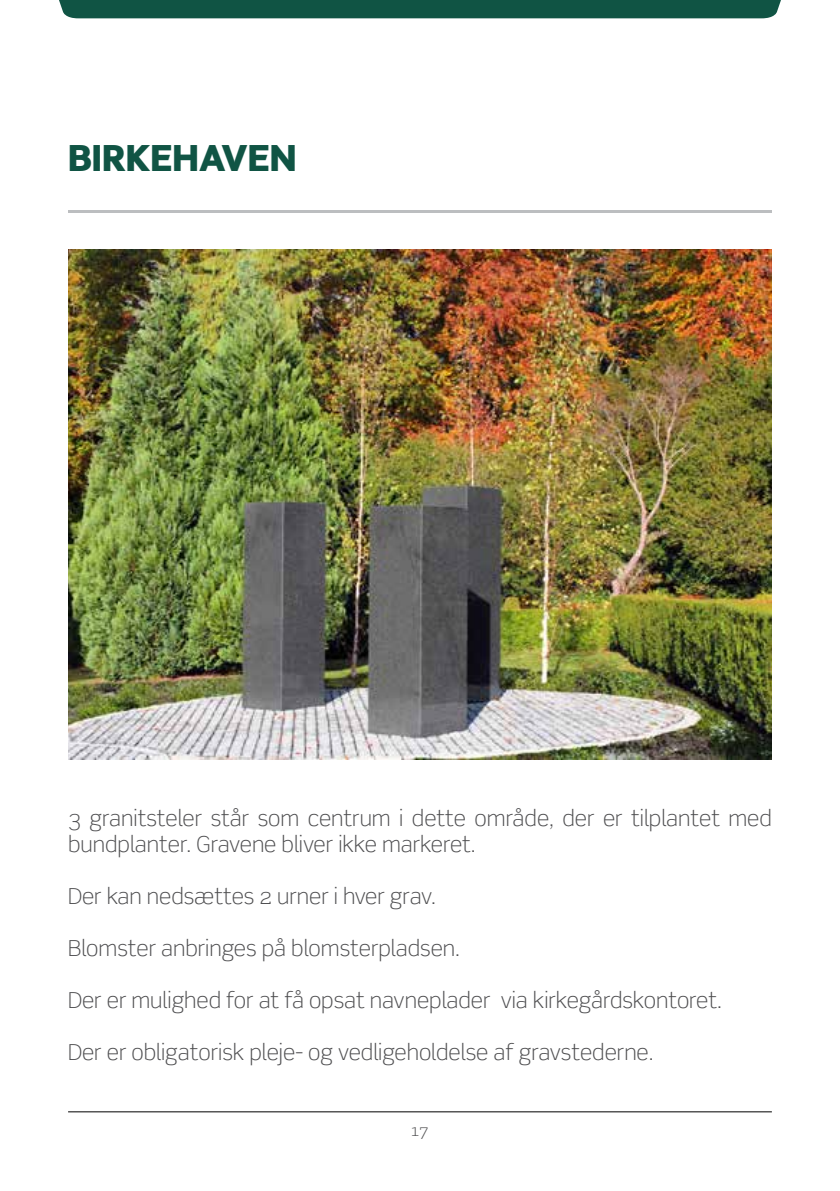
<style>
.page{position:relative;width:840px;height:1191px;background:#fff}
.page>*{position:absolute;margin:0;border:0;box-sizing:border-box;transform-origin:0 0}
.t1{font:900 36px "Scene";color:#105444}
.t2{font:300 22px/26px "Scene";color:#4d4d4f}
.t3{font:300 16px "Scene";color:#4d4d4f}
</style>
<div class="page">
<div style="left:59px;top:0;width:722px;height:18px;background:#105444"></div>
<hr style="left:68px;top:210px;width:703px;height:3px;background:#bcbec0">
<img style="left:68px;top:249px;width:703px;height:511px">
<hr style="left:68px;top:1111px;width:703px;height:1px;background:#000">
<h1 class="t1" style="left:68px;top:134px;width:230px">BIRKEHAVEN</h1>
<p class="t2" style="left:68px;top:805px;width:705px">3 granitsteler står som centrum i dette område, der er tilplantet med bundplanter. Gravene bliver ikke markeret.</p>
<p class="t2" style="left:68px;top:883px;width:369px">Der kan nedsættes 2 urner i hver grav.</p>
<p class="t2" style="left:68px;top:935px;width:393px">Blomster anbringes på blomsterpladsen.</p>
<p class="t2" style="left:68px;top:987px;width:655px">Der er mulighed for at få opsat navneplader via kirkegårdskontoret.</p>
<p class="t2" style="left:68px;top:1039px;width:586px">Der er obligatorisk pleje- og vedligeholdelse af gravstederne.</p>
<p class="t3" style="left:411px;top:1120px;width:19px">17</p>
</div>
